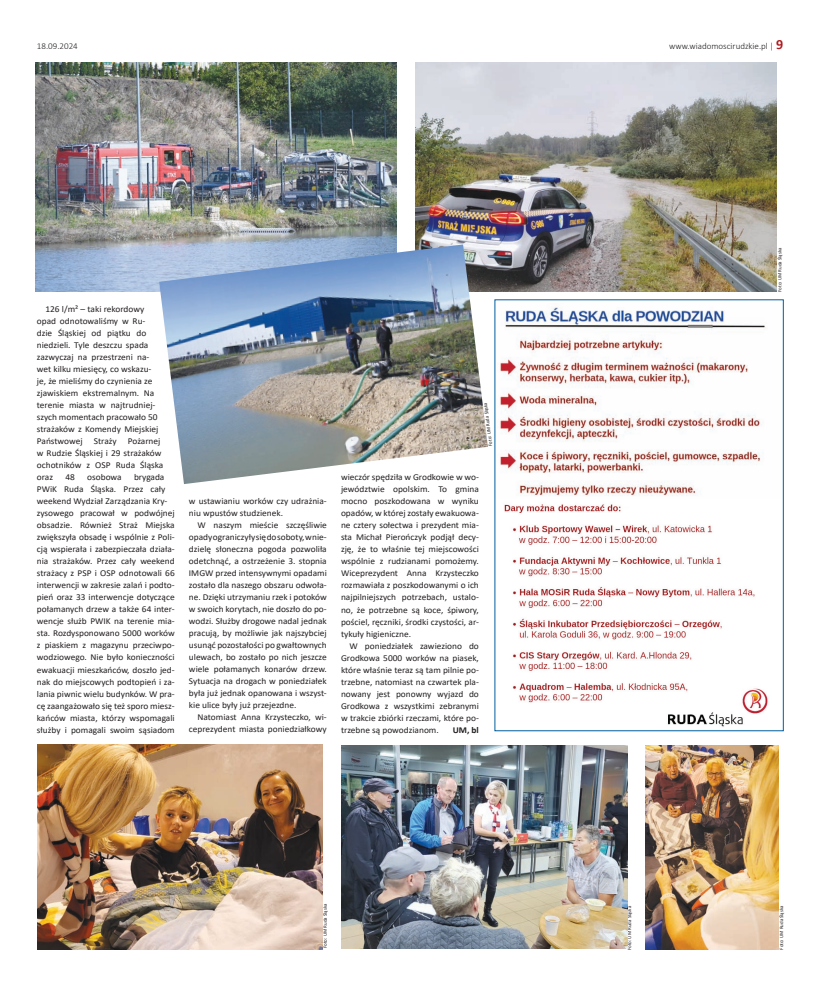
<style>
.page{position:relative;width:820px;height:993px;background:#fff}
.page>*{position:absolute;margin:0;border:0;box-sizing:border-box;transform-origin:0 0}
.t1{font:9px/12px "Calibri";color:#231f20;scale:1.04 1}
.t2{font:300 9px "Calibri";color:#231f20}
.t3{font:700 9px "Calibri";color:#231f20;scale:1.04 1}
.t4{font:5px "Calibri";color:#231f20}
.s1{font-weight:700;font-size:14px;color:#ae1a1e}
</style>
<div class="page">
<img style="left:494px;top:307px;width:288px;height:425px">
<img style="left:38px;top:744px;width:284px;height:204px">
<img style="left:341px;top:745px;width:285px;height:203px">
<img style="left:36px;top:62px;width:360px;height:229px">
<img style="left:415px;top:63px;width:361px;height:229px">
<img style="left:645px;top:745px;width:133px;height:203px">
<img style="left:159px;top:244px;width:328px;height:240px">
<p class="t2" style="left:37px;top:40px;width:42px">18.09.2024</p>
<p class="t2" style="left:669px;top:40px;width:115px">www.wiadomoscirudzkie.pl | <span class="s1">9</span></p>
<p class="t1" style="left:37px;top:303px;width:123px;text-indent:9px">126 l/m² – taki rekordowy opad odnotowaliśmy w Ru-<br>dzie Śląskiej od piątku do niedzieli. Tyle deszczu spada zazwyczaj na przestrzeni na&shy;wet kilku miesięcy, co wskazu-<br>je, że mieliśmy do czynienia ze zjawiskiem ekstremalnym. Na terenie miasta w najtrudniej&shy;szych momentach pracowało 50 strażaków z Komendy Miejskiej<br>Państwowej Straży Pożarnej w Rudzie Śląskiej i 29 strażaków ochotników z OSP Ruda Śląska oraz</p>
<p class="t1" style="left:37px;top:471px;width:134px;text-indent:97px">brygada PWiK Ruda Śląska. Przez cały weekend Wydział Zarządzania Kry&shy;zysowego pracował w podwójnej obsadzie. Również Straż Miejska zwiększyła obsadę i wspólnie z Poli&shy;cją wspierała i zabezpieczała działa&shy;nia strażaków. Przez cały weekend strażacy z PSP i OSP odnotowali 66 interwencji w zakresie zalań i podto&shy;pień oraz 33 interwencje dotyczące połamanych drzew a także 64 inter&shy;wencje służb PWIK na terenie mia&shy;sta. Rozdysponowano 5000 worków z piaskiem z magazynu przeciwpo&shy;wodziowego. Nie było konieczności ewakuacji mieszkańców, doszło jed&shy;nak do miejscowych podtopień i za&shy;lania piwnic wielu budynków. W pra&shy;cę zaangażowało się też sporo miesz&shy;kańców miasta, którzy wspomagali służby i pomagali swoim sąsiadom</p>
<p class="t1" style="left:65px;top:471px;width:11px">48</p>
<p class="t1" style="left:87px;top:471px;width:35px">osobowa</p>
<p class="t1" style="left:189px;top:495px;width:134px">w ustawianiu worków czy udrażnia-</p>
<p class="t1" style="left:189px;top:507px;width:92px">niu wpustów studzienek.</p>
<p class="t1" style="left:197px;top:519px;width:126px">W naszym mieście szczęśliwie</p>
<p class="t1" style="left:189px;top:531px;width:134px">opady ograniczyły się do soboty, w nie-</p>
<p class="t1" style="left:189px;top:543px;width:134px">dzielę słoneczna pogoda pozwoliła</p>
<p class="t1" style="left:189px;top:555px;width:134px">odetchnąć, a ostrzeżenie 3. stopnia</p>
<p class="t1" style="left:189px;top:567px;width:134px">IMGW przed intensywnymi opadami</p>
<p class="t1" style="left:189px;top:579px;width:134px">zostało dla naszego obszaru odwoła-</p>
<p class="t1" style="left:189px;top:591px;width:134px">ne. Dzięki utrzymaniu rzek i potoków</p>
<p class="t1" style="left:189px;top:603px;width:134px">w swoich korytach, nie doszło do po-</p>
<p class="t1" style="left:189px;top:615px;width:134px">wodzi. Służby drogowe nadal jednak</p>
<p class="t1" style="left:189px;top:627px;width:134px">pracują, by możliwie jak najszybciej</p>
<p class="t1" style="left:189px;top:639px;width:134px">usunąć pozostałości po gwałtownych</p>
<p class="t1" style="left:189px;top:651px;width:134px">ulewach, bo zostało po nich jeszcze</p>
<p class="t1" style="left:189px;top:663px;width:134px">wiele połamanych konarów drzew.</p>
<p class="t1" style="left:189px;top:675px;width:134px">Sytuacja na drogach w poniedziałek</p>
<p class="t1" style="left:189px;top:687px;width:134px">była już jednak opanowana i wszyst-</p>
<p class="t1" style="left:189px;top:699px;width:105px">kie ulice były już przejezdne.</p>
<p class="t1" style="left:197px;top:711px;width:126px">Natomiast Anna Krzysteczko, wi-</p>
<p class="t1" style="left:189px;top:723px;width:134px">ceprezydent miasta poniedziałkowy</p>
<p class="t4" style="left:487px;top:446px;width:46px;rotate:-97deg">Foto: UM Ruda Śląska</p>
<p class="t1" style="left:341px;top:471px;width:134px">wieczór spędziła w Grodkowie w wo-</p>
<p class="t1" style="left:341px;top:483px;width:134px">jewództwie opolskim. To gmina</p>
<p class="t1" style="left:341px;top:495px;width:134px">mocno poszkodowana w wyniku</p>
<p class="t1" style="left:341px;top:507px;width:134px">opadów, w której zostały ewakuowa-</p>
<p class="t1" style="left:341px;top:519px;width:134px">ne cztery sołectwa i prezydent mia-</p>
<p class="t1" style="left:341px;top:531px;width:134px">sta Michał Pierończyk podjął decy-</p>
<p class="t1" style="left:341px;top:543px;width:134px">zję, że to właśnie tej miejscowości</p>
<p class="t1" style="left:341px;top:555px;width:134px">wspólnie z rudzianami pomożemy.</p>
<p class="t1" style="left:341px;top:567px;width:134px">Wiceprezydent Anna Krzysteczko</p>
<p class="t1" style="left:341px;top:579px;width:134px">rozmawiała z poszkodowanymi o ich</p>
<p class="t1" style="left:341px;top:591px;width:134px">najpilniejszych potrzebach, ustalo-</p>
<p class="t1" style="left:341px;top:603px;width:134px">no, że potrzebne są koce, śpiwory,</p>
<p class="t1" style="left:341px;top:615px;width:134px">pościel, ręczniki, środki czystości, ar-</p>
<p class="t1" style="left:341px;top:627px;width:69px">tykuły higieniczne.</p>
<p class="t1" style="left:349px;top:639px;width:126px">W poniedziałek zawieziono do</p>
<p class="t1" style="left:341px;top:651px;width:134px">Grodkowa 5000 worków na piasek,</p>
<p class="t1" style="left:341px;top:663px;width:134px">które właśnie teraz są tam pilnie po-</p>
<p class="t1" style="left:341px;top:675px;width:134px">trzebne, natomiast na czwartek pla-</p>
<p class="t1" style="left:341px;top:687px;width:134px">nowany jest ponowny wyjazd do</p>
<p class="t1" style="left:341px;top:699px;width:134px">Grodkowa z wszystkimi zebranymi</p>
<p class="t1" style="left:341px;top:711px;width:134px">w trakcie zbiórki rzeczami, które po-</p>
<p class="t1" style="left:341px;top:723px;width:95px">trzebne są powodzianom.</p>
<p class="t3" style="left:452px;top:723px;width:27px">UM, bl</p>
<p class="t4" style="left:321px;top:947px;width:46px;rotate:-90deg">Foto: UM Ruda Śląska</p>
<p class="t4" style="left:626px;top:949px;width:46px;rotate:-90deg">Foto: UM Ruda Śląska</p>
<p class="t4" style="left:776px;top:292px;width:46px;rotate:-90deg">Foto: UM Ruda Śląska</p>
<p class="t4" style="left:777px;top:949px;width:46px;rotate:-90deg">Foto: UM Ruda Śląska</p>
</div>
